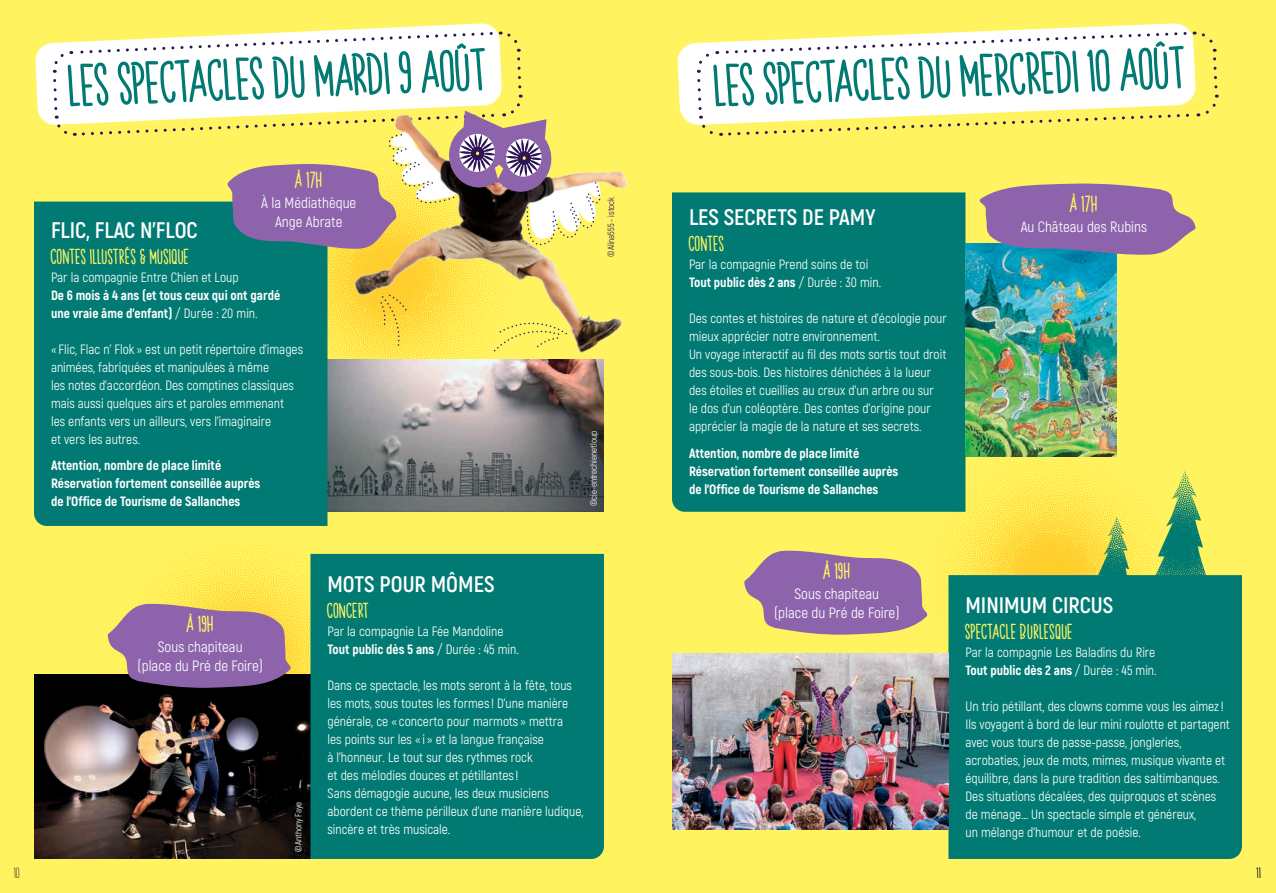
<style>
.page{position:relative;width:1276px;height:893px;background:#fff460}
.page>*{position:absolute;margin:0;border:0;box-sizing:border-box;transform-origin:0 0}
.t1{font:700 54px "Spring Holiday";color:#007a73}
.t2{font:700 22.5px "Akrobat";color:#fff}
.t3{font:700 21px "Spring Holiday";letter-spacing:.02em;color:#fff460}
.t4{font:700 19.5px "Spring Holiday";letter-spacing:.02em;color:#fff460}
.t5{font:15px/19.5px "Akrobat";color:#fff;text-align:center}
.t6{font:13.5px/18px "Akrobat";color:#fff}
.t7{font:800 13.5px/18px "Akrobat";color:#fff}
.t8{font:13.5px "Spring Holiday";color:#231f20}
.t9{font:9px "Akrobat";color:#fff}
.t10{font:9px "Akrobat";color:#2d1456}
.s1{font-weight:800}
.s2{font-weight:400}
</style>
<div class="page">
<svg style="left:915px;top:411px;width:291px;height:242px"></svg>
<svg style="left:101px;top:512px;width:306px;height:162px"></svg>
<svg style="left:1153px;top:470px;width:51px;height:1px"></svg>
<svg style="left:1095px;top:516px;width:37px;height:59px"></svg>
<img style="left:34px;top:674px;width:276px;height:184px">
<img style="left:327px;top:359px;width:277px;height:153px">
<div style="left:310px;top:554px;width:294px;height:305px;background:#007a73"></div>
<div style="left:672px;top:192px;width:293px;height:320px;background:#007a73"></div>
<div style="left:948px;top:575px;width:294px;height:284px;background:#007a73"></div>
<div style="left:34px;top:202px;width:293px;height:324px;background:#007a73"></div>
<svg style="left:677px;top:23px;width:512px;height:102px"></svg>
<svg style="left:695px;top:30px;width:524px;height:106px"></svg>
<img style="left:672px;top:653px;width:276px;height:176px">
<img style="left:965px;top:243px;width:151px;height:213px">
<svg style="left:979px;top:183px;width:216px;height:72px;background:#957ca0"></svg>
<svg style="left:108px;top:604px;width:183px;height:84px;background:#947093"></svg>
<svg style="left:744px;top:550px;width:183px;height:85px"></svg>
<svg style="left:35px;top:23px;width:461px;height:102px"></svg>
<img style="left:329px;top:170px;width:301px;height:218px">
<svg style="left:51px;top:30px;width:551px;height:219px"></svg>
<svg style="left:379px;top:294px;width:29px;height:56px;background:#f8d33c"></svg>
<svg style="left:490px;top:311px;width:78px;height:44px"></svg>
<h1 class="t1" style="left:68px;top:57px;width:421px;rotate:-2deg">LES SPECTACLES DU MARDI 9 AOÛT</h1>
<h1 class="t1" style="left:714px;top:57px;width:474px;rotate:-2deg">LES SPECTACLES DU MERCREDI 1O AOÛT</h1>
<h3 class="t3" style="left:295px;top:169px;width:29px">À 17H</h3>
<p class="t5" style="left:261px;top:193px;width:97px">À la Médiathèque<br>Ange Abrate</p>
<h3 class="t3" style="left:1070px;top:193px;width:29px">À 17H</h3>
<p class="t10" style="left:605px;top:257px;width:61px;rotate:-90deg">©Alina555 - istock</p>
<h2 class="t2" style="left:689px;top:203px;width:188px">LES SECRETS DE PAMY</h2>
<h3 class="t4" style="left:689px;top:234px;width:37px">CONTES</h3>
<p class="t6" style="left:689px;top:255px;width:194px">Par la compagnie Prend soins de toi<br><span class="s1">Tout public dès 2 ans</span> / Durée : 30 min.</p>
<p class="t6" style="left:689px;top:309px;width:259px">Des contes et histoires de nature et d’écologie pour mieux apprécier notre environnement.<br>Un voyage interactif au fil des mots sortis tout droit des sous-bois. Des histoires dénichées à la lueur des étoiles et cueillies au creux d’un arbre ou sur<br>le dos d’un coléoptère. Des contes d’origine pour apprécier la magie de la nature et ses secrets.</p>
<p class="t7" style="left:689px;top:444px;width:211px">Attention, nombre de place limité<br>Réservation fortement conseillée auprès de l’Office de Tourisme de Sallanches</p>
<p class="t5" style="left:1020px;top:217px;width:128px">Au Château des Rubins</p>
<h2 class="t2" style="left:51px;top:216px;width:148px">FLIC, FLAC N’FLOC</h2>
<h3 class="t4" style="left:51px;top:246px;width:140px">CONTES ILLUSTRÉS &amp; MUSIQUE</h3>
<p class="t6" style="left:51px;top:268px;width:189px">Par la compagnie Entre Chien et Loup</p>
<p class="t7" style="left:51px;top:286px;width:231px">De 6 mois à 4 ans (et tous ceux qui ont gardé une vraie âme d’enfant) <span class="s2">/ Durée : 20 min.</span></p>
<p class="t6" style="left:51px;top:340px;width:253px">« Flic, Flac n’ Flok » est un petit répertoire d’images animées, fabriquées et manipulées à même<br>les notes d’accordéon. Des comptines classiques mais aussi quelques airs et paroles emmenant<br>les enfants vers un ailleurs, vers l’imaginaire<br>et vers les autres.</p>
<p class="t7" style="left:51px;top:456px;width:211px">Attention, nombre de place limité<br>Réservation fortement conseillée auprès de l’Office de Tourisme de Sallanches</p>
<p class="t9" style="left:588px;top:506px;width:77px;rotate:-90deg">©cie-entrechienetloup</p>
<h3 class="t3" style="left:187px;top:613px;width:28px">À 19H</h3>
<p class="t5" style="left:138px;top:637px;width:127px">Sous chapiteau<br>(place du Pré de Foire)</p>
<p class="t9" style="left:293px;top:852px;width:52px;rotate:-90deg">©Anthony Faye</p>
<h2 class="t2" style="left:327px;top:570px;width:168px">MOTS POUR MÔMES</h2>
<h3 class="t4" style="left:327px;top:600px;width:43px">CONCERT</h3>
<p class="t6" style="left:327px;top:622px;width:193px">Par la compagnie La Fée Mandoline<br><span class="s1">Tout public dès 5 ans</span> / Durée : 45 min.</p>
<p class="t6" style="left:327px;top:676px;width:257px">Dans ce spectacle, les mots seront à la fête, tous les mots, sous toutes les formes ! D’une manière générale, ce « concerto pour marmots » mettra<br>les points sur les « i » et la langue française<br>à l’honneur. Le tout sur des rythmes rock<br>et des mélodies douces et pétillantes !<br>Sans démagogie aucune, les deux musiciens abordent ce thème périlleux d’une manière ludique, sincère et très musicale.</p>
<h3 class="t3" style="left:823px;top:560px;width:28px">À 19H</h3>
<p class="t5" style="left:774px;top:584px;width:127px">Sous chapiteau<br>(place du Pré de Foire)</p>
<h2 class="t2" style="left:965px;top:591px;width:149px">MINIMUM CIRCUS</h2>
<h3 class="t4" style="left:965px;top:622px;width:109px">SPECTACLE BURLESQUE</h3>
<p class="t6" style="left:965px;top:643px;width:193px">Par la compagnie Les Baladins du Rire<br><span class="s1">Tout public dès 2 ans</span> / Durée : 45 min.</p>
<p class="t6" style="left:965px;top:697px;width:266px">Un trio pétillant, des clowns comme vous les aimez!<br>Ils voyagent à bord de leur mini roulotte et partagent avec vous tours de passe-passe, jongleries, acrobaties, jeux de mots, mimes, musique vivante et équilibre, dans la pure tradition des saltimbanques.<br>Des situations décalées, des quiproquos et scènes de ménage… Un spectacle simple et généreux,<br>un mélange d’humour et de poésie.</p>
<p class="t8" style="left:14px;top:865px;width:7px">1O</p>
<p class="t8" style="left:1256px;top:865px;width:6px">11</p>
</div>
